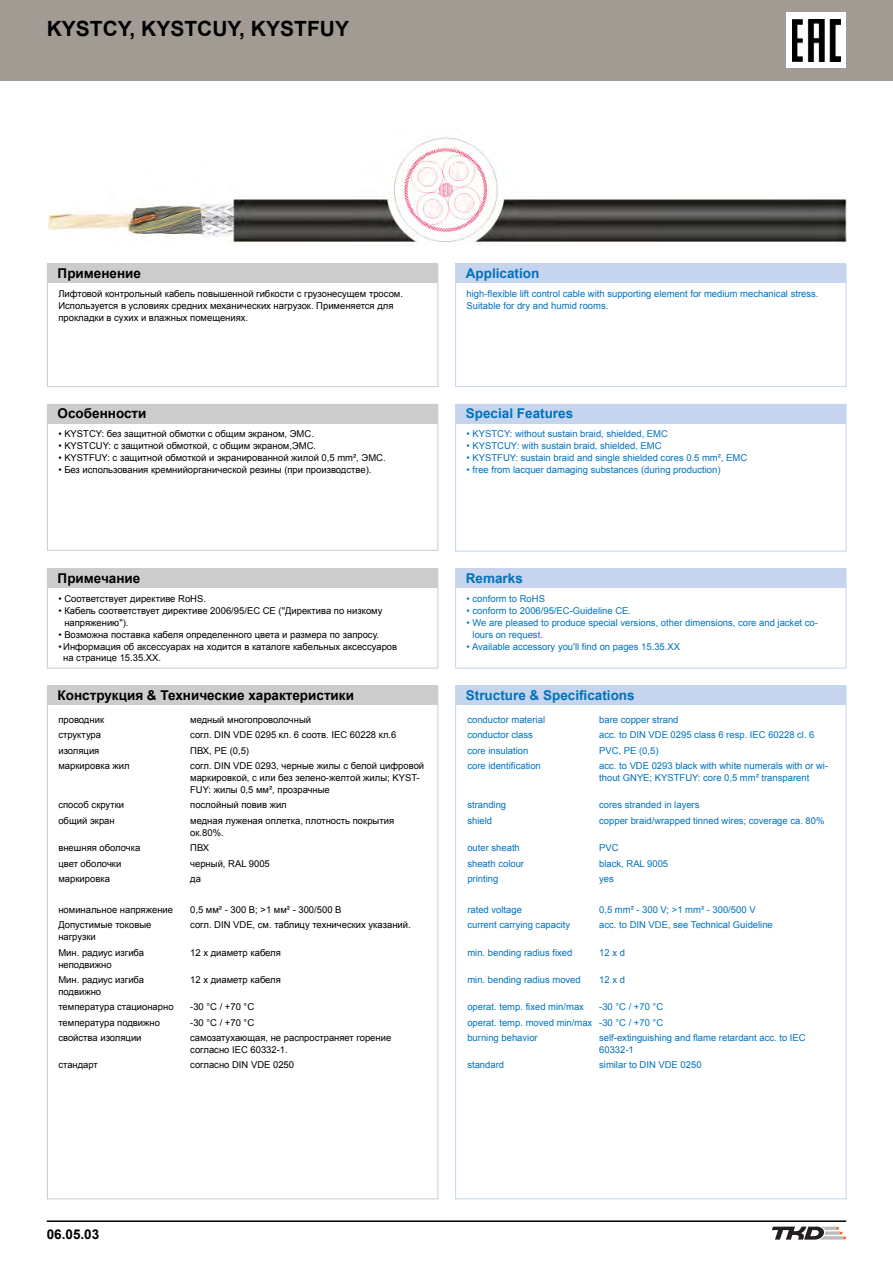
<style>
.page{position:relative;width:893px;height:1263px;background:#fff}
.page>*{position:absolute;margin:0;border:0;box-sizing:border-box;transform-origin:0 0}
.t1{font:700 21px "Arial";color:#000}
.t2{font:700 13.5px "Arial";color:#000}
.t3{font:700 13.5px "Arial";color:#0072bc}
.t4{font:9.45px/12px "Arial";color:#000}
.t5{font:9.45px/12px "Arial";color:#0072bc}
</style>
<div class="page">
<div style="left:0;top:0;width:893px;height:81px;background:#a19b94"></div>
<svg style="left:772px;top:1226px;width:74px;height:13px"></svg>
<hr style="left:47px;top:1220px;width:799px;height:2px;background:#000">
<img style="left:47px;top:137px;width:799px;height:109px">
<div style="left:47px;top:264px;width:391px;height:19px;background:#ccc"></div>
<div style="left:455px;top:264px;width:391px;height:19px;background:#c6d5ed"></div>
<div style="left:47px;top:685px;width:391px;height:20px;background:#ccc"></div>
<div style="left:455px;top:685px;width:391px;height:20px;background:#c6d5ed"></div>
<div style="left:47px;top:264px;width:391px;height:123px;border:1px solid #ccc"></div>
<div style="left:455px;top:264px;width:391px;height:123px;border:1px solid #c6d5ed"></div>
<div style="left:47px;top:404px;width:391px;height:19px;background:#ccc"></div>
<div style="left:455px;top:404px;width:391px;height:19px;background:#c6d5ed"></div>
<div style="left:47px;top:404px;width:391px;height:147px;border:1px solid #ccc"></div>
<div style="left:455px;top:404px;width:391px;height:147px;border:1px solid #c6d5ed"></div>
<div style="left:47px;top:568px;width:391px;height:20px;background:#ccc"></div>
<div style="left:455px;top:568px;width:391px;height:20px;background:#c6d5ed"></div>
<div style="left:47px;top:568px;width:391px;height:100px;border:1px solid #ccc"></div>
<div style="left:455px;top:568px;width:391px;height:100px;border:1px solid #c6d5ed"></div>
<div style="left:787px;top:13px;width:59px;height:55px;background:#fff"></div>
<img style="left:793px;top:20px;width:47px;height:41px">
<h1 class="t1" style="left:47px;top:20px;width:304px">KYSTCY, KYSTCUY, KYSTFUY</h1>
<h2 class="t2" style="left:58px;top:268px;width:85px">Применение</h2>
<h2 class="t3" style="left:466px;top:268px;width:75px">Application</h2>
<p class="t4" style="left:58px;top:288px;width:346px">Лифтовой контрольный кабель повышенной гибкости с грузонесущем тросом.<br>Используется в условиях средних механических нагрузок. Применяется для прокладки в сухих и влажных помещениях.</p>
<p class="t5" style="left:467px;top:288px;width:353px">high-flexible lift control cable with supporting element for medium mechanical stress.<br>Suitable for dry and humid rooms.</p>
<h2 class="t2" style="left:58px;top:409px;width:90px">Особенности</h2>
<h2 class="t3" style="left:466px;top:409px;width:109px">Special Features</h2>
<p class="t4" style="left:58px;top:429px;width:257px">• KYSTCY: без защитной обмотки с общим экраном, ЭМС.</p>
<p class="t4" style="left:58px;top:441px;width:259px">• KYSTCUY: с защитной обмоткой, с общим экраном,ЭМС.</p>
<p class="t4" style="left:58px;top:453px;width:329px">• KYSTFUY: с защитной обмоткой и экранированной жилой 0,5 mm², ЭМС.</p>
<p class="t4" style="left:58px;top:465px;width:315px">• Без использования кремнийорганической резины (при производстве).</p>
<p class="t5" style="left:467px;top:429px;width:203px">• KYSTCY: without sustain braid, shielded, EMC</p>
<p class="t5" style="left:467px;top:441px;width:197px">• KYSTCUY: with sustain braid, shielded, EMC</p>
<p class="t5" style="left:467px;top:453px;width:282px">• KYSTFUY: sustain braid and single shielded cores 0.5 mm², EMC</p>
<p class="t5" style="left:467px;top:465px;width:255px">• free from lacquer damaging substances (during production)</p>
<h2 class="t2" style="left:58px;top:573px;width:84px">Примечание</h2>
<h2 class="t3" style="left:466px;top:573px;width:59px">Remarks</h2>
<p class="t4" style="left:58px;top:593px;width:149px">• Соответствует директиве RoHS.</p>
<p class="t4" style="left:64px;top:605px;width:320px;text-indent:-6px">• Кабель соответствует директиве 2006/95/EС CE ("Директива по низкому напряжению").</p>
<p class="t4" style="left:58px;top:629px;width:322px">• Возможна поставка кабеля определенного цвета и размера по запросу.</p>
<p class="t4" style="left:63px;top:641px;width:336px;line-height:11.4px;text-indent:-5px">• Информация об аксессуарах на ходится в каталоге кабельных аксессуаров на странице 15.35.XX.</p>
<p class="t5" style="left:467px;top:593px;width:80px">• conform to RoHS</p>
<p class="t5" style="left:467px;top:605px;width:166px">• conform to 2006/95/EC-Guideline CE.</p>
<p class="t5" style="left:473px;top:617px;width:347px;text-indent:-6px">• We are pleased to produce special versions, other dimensions, core and jacket co&shy;lours on request.</p>
<p class="t5" style="left:467px;top:641px;width:215px">• Available accessory you'll find on pages 15.35.XX</p>
<h2 class="t2" style="left:58px;top:690px;width:298px">Конструкция &amp; Технические характеристики</h2>
<h2 class="t3" style="left:466px;top:690px;width:170px">Structure &amp; Specifications</h2>
<p class="t4" style="left:58px;top:714px;width:47px">проводник</p>
<p class="t4" style="left:190px;top:714px;width:122px">медный многопроволочный</p>
<p class="t5" style="left:467px;top:714px;width:79px">conductor material</p>
<p class="t5" style="left:599px;top:714px;width:81px">bare copper strand</p>
<p class="t4" style="left:58px;top:730px;width:44px">структура</p>
<p class="t4" style="left:190px;top:730px;width:208px">согл. DIN VDE 0295 кл. 6 соотв. IEC 60228 кл.6</p>
<p class="t5" style="left:467px;top:730px;width:67px">conductor class</p>
<p class="t5" style="left:599px;top:730px;width:217px">acc. to DIN VDE 0295 class 6 resp. IEC 60228 cl. 6</p>
<p class="t4" style="left:58px;top:745px;width:43px">изоляция</p>
<p class="t4" style="left:190px;top:745px;width:60px">ПВХ, PE (0,5)</p>
<p class="t5" style="left:467px;top:745px;width:62px">core insulation</p>
<p class="t5" style="left:599px;top:745px;width:61px">PVC, PE (0,5)</p>
<p class="t4" style="left:58px;top:761px;width:73px">маркировка жил</p>
<p class="t4" style="left:190px;top:761px;width:235px">согл. DIN VDE 0293, черные жилы с белой цифровой маркировкой, с или без зелено-желтой жилы; KYST-<br>FUY: жилы 0,5 мм², прозрачные</p>
<p class="t5" style="left:467px;top:761px;width:75px">core identification</p>
<p class="t5" style="left:599px;top:761px;width:230px">acc. to VDE 0293 black with white numerals with or wi&shy;thout GNYE; KYSTFUY: core 0,5 mm² transparent</p>
<p class="t4" style="left:58px;top:800px;width:67px">способ скрутки</p>
<p class="t4" style="left:190px;top:800px;width:98px">послойный повив жил</p>
<p class="t5" style="left:467px;top:800px;width:40px">stranding</p>
<p class="t5" style="left:599px;top:800px;width:102px">cores stranded in layers</p>
<p class="t4" style="left:58px;top:815px;width:58px">общий экран</p>
<p class="t4" style="left:190px;top:815px;width:205px">медная луженая оплетка, плотность покрытия ок.80%.</p>
<p class="t5" style="left:467px;top:815px;width:26px">shield</p>
<p class="t5" style="left:599px;top:815px;width:227px">copper braid/wrapped tinned wires; coverage ca. 80%</p>
<p class="t4" style="left:58px;top:843px;width:84px">внешняя оболочка</p>
<p class="t4" style="left:190px;top:843px;width:20px">ПВХ</p>
<p class="t5" style="left:467px;top:843px;width:54px">outer sheath</p>
<p class="t5" style="left:599px;top:843px;width:21px">PVC</p>
<p class="t4" style="left:58px;top:858px;width:64px">цвет оболочки</p>
<p class="t4" style="left:190px;top:858px;width:81px">черный, RAL 9005</p>
<p class="t5" style="left:467px;top:858px;width:58px">sheath colour</p>
<p class="t5" style="left:599px;top:858px;width:70px">black, RAL 9005</p>
<p class="t4" style="left:58px;top:873px;width:53px">маркировка</p>
<p class="t4" style="left:190px;top:873px;width:12px">да</p>
<p class="t5" style="left:467px;top:873px;width:32px">printing</p>
<p class="t5" style="left:599px;top:873px;width:16px">yes</p>
<p class="t4" style="left:58px;top:904px;width:116px">номинальное напряжение</p>
<p class="t4" style="left:190px;top:904px;width:153px">0,5 мм² - 300 В; &gt;1 мм² - 300/500 В</p>
<p class="t5" style="left:467px;top:904px;width:56px">rated voltage</p>
<p class="t5" style="left:599px;top:904px;width:158px">0,5 mm² - 300 V; &gt;1 mm² - 300/500 V</p>
<p class="t4" style="left:58px;top:920px;width:95px">Допустимые токовые нагрузки</p>
<p class="t4" style="left:190px;top:920px;width:222px">согл. DIN VDE, см. таблицу технических указаний.</p>
<p class="t5" style="left:467px;top:920px;width:104px">current carrying capacity</p>
<p class="t5" style="left:599px;top:920px;width:175px">acc. to DIN VDE, see Technical Guideline</p>
<p class="t4" style="left:58px;top:947px;width:87px">Мин. радиус изгиба неподвижно</p>
<p class="t4" style="left:190px;top:947px;width:92px">12 x диаметр кабеля</p>
<p class="t5" style="left:467px;top:947px;width:107px">min. bending radius fixed</p>
<p class="t5" style="left:599px;top:947px;width:27px">12 x d</p>
<p class="t4" style="left:58px;top:974px;width:87px">Мин. радиус изгиба подвижно</p>
<p class="t4" style="left:190px;top:974px;width:92px">12 x диаметр кабеля</p>
<p class="t5" style="left:467px;top:974px;width:115px">min. bending radius moved</p>
<p class="t5" style="left:599px;top:974px;width:27px">12 x d</p>
<p class="t4" style="left:58px;top:1002px;width:117px">температура стационарно</p>
<p class="t4" style="left:190px;top:1002px;width:66px">-30 °C / +70 °C</p>
<p class="t5" style="left:467px;top:1002px;width:118px">operat. temp. fixed min/max</p>
<p class="t5" style="left:599px;top:1002px;width:66px">-30 °C / +70 °C</p>
<p class="t4" style="left:58px;top:1017px;width:103px">температура подвижно</p>
<p class="t4" style="left:190px;top:1017px;width:66px">-30 °C / +70 °C</p>
<p class="t5" style="left:467px;top:1017px;width:197px">operat. temp. moved min/max -30 °C / +70 °C</p>
<p class="t4" style="left:58px;top:1032px;width:85px">свойства изоляции</p>
<p class="t4" style="left:190px;top:1032px;width:203px">самозатухающая, не распространяет горение согласно IEC 60332-1.</p>
<p class="t5" style="left:467px;top:1032px;width:72px">burning behavior</p>
<p class="t5" style="left:599px;top:1032px;width:208px">self-extinguishing and flame retardant acc. to IEC<br>60332-1</p>
<p class="t4" style="left:58px;top:1060px;width:41px">стандарт</p>
<p class="t4" style="left:190px;top:1060px;width:105px">согласно DIN VDE 0250</p>
<p class="t5" style="left:467px;top:1060px;width:38px">standard</p>
<p class="t5" style="left:599px;top:1060px;width:104px">similar to DIN VDE 0250</p>
<h2 class="t2" style="left:47px;top:1229px;width:54px">06.05.03</h2>
</div>
